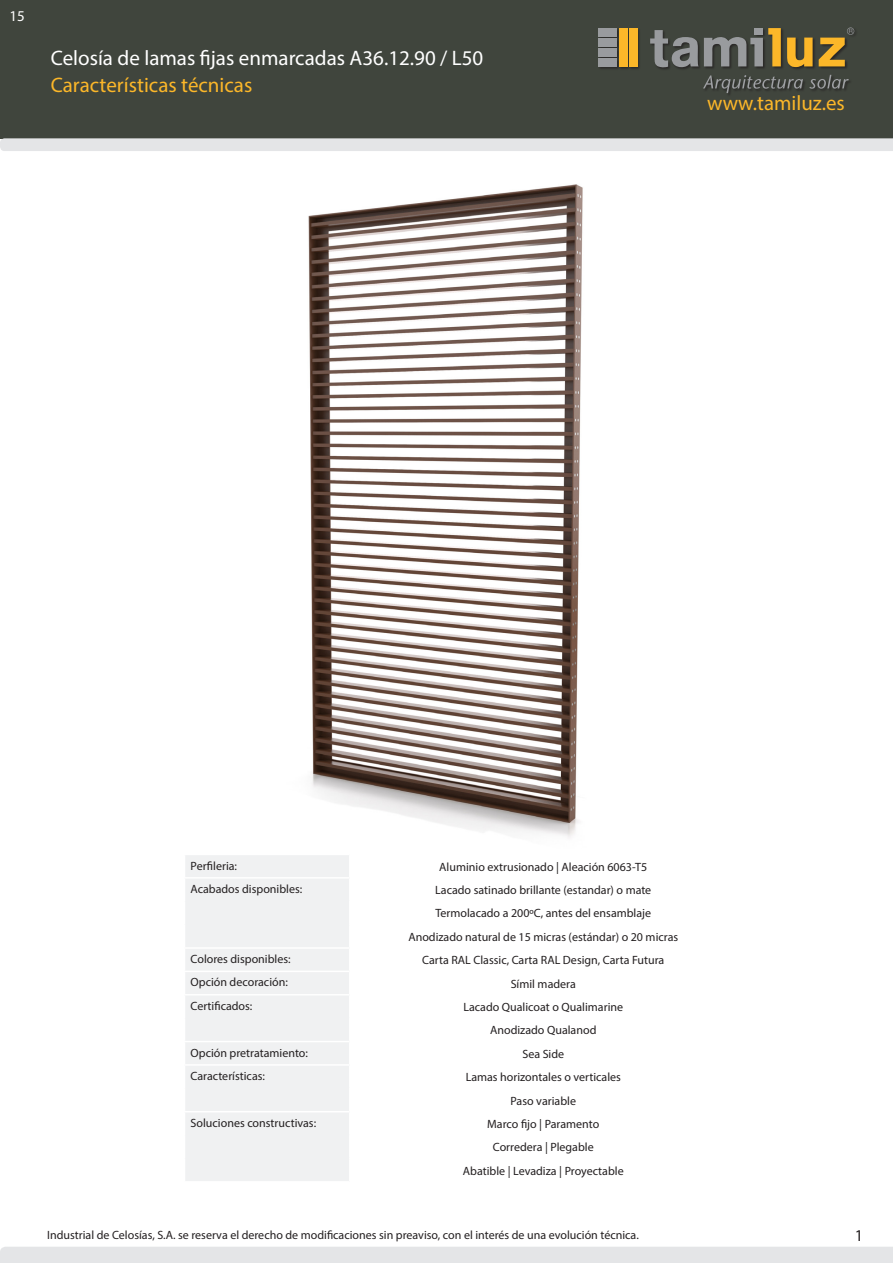
<style>
.page{position:relative;width:893px;height:1263px;background:#fff}
.page>*{position:absolute;margin:0;border:0;box-sizing:border-box;transform-origin:0 0}
.t1{font:21px "Myriad Pro";color:#fff}
.t2{font:21px "Myriad Pro";color:#fcb729}
.t3{font:20.85px "Myriad Pro";color:#fcb729}
.t4{font:16.5px "Myriad Pro";color:#231f20}
.t5{font:15px "Myriad Pro";color:#fff}
.t6{font:12px "Myriad Pro";color:#231f20}
</style>
<div class="page">
<div style="left:0;top:0;width:893px;height:138px;background:#40453d"></div>
<div style="left:0;top:1247px;width:893px;height:16px;background:#e4e5e7"></div>
<svg style="left:0;top:138px;width:893px;height:13px;background:#dfe0e2"></svg>
<div style="left:185px;top:855px;width:164px;height:326px;background:#f0f1f2"></div>
<hr style="left:184px;top:877px;width:166px;height:1px;background:#fff">
<hr style="left:184px;top:947px;width:166px;height:2px;background:#fff">
<hr style="left:184px;top:971px;width:166px;height:1px;background:#fff">
<hr style="left:184px;top:994px;width:166px;height:1px;background:#fff">
<hr style="left:184px;top:1041px;width:166px;height:1px;background:#fff">
<hr style="left:184px;top:1064px;width:166px;height:2px;background:#fff">
<hr style="left:184px;top:1111px;width:166px;height:1px;background:#fff">
<img style="left:308px;top:184px;width:275px;height:654px">
<div style="left:598px;top:27px;width:260px;height:70px;background:#231f20;opacity:.75"></div>
<svg style="left:703px;top:75px;width:100px;height:18px"></svg>
<svg style="left:809px;top:75px;width:40px;height:14px"></svg>
<div style="left:598px;top:58px;width:19px;height:9px;background:#999b9e"></div>
<div style="left:598px;top:28px;width:19px;height:9px;background:#999b9e"></div>
<div style="left:598px;top:38px;width:19px;height:9px;background:#999b9e"></div>
<div style="left:598px;top:48px;width:19px;height:9px;background:#999b9e"></div>
<div style="left:619px;top:28px;width:8px;height:39px;background:#fcb729"></div>
<div style="left:629px;top:28px;width:9px;height:39px;background:#fcb729"></div>
<svg style="left:819px;top:27px;width:35px;height:39px"></svg>
<svg style="left:787px;top:38px;width:26px;height:29px"></svg>
<svg style="left:650px;top:28px;width:131px;height:40px"></svg>
<div style="left:754px;top:28px;width:9px;height:7px;background:#999b9e"></div>
<p class="t5" style="left:9px;top:7px;width:17px">15</p>
<p class="t1" style="left:51px;top:45px;width:434px">Celosía de lamas fijas enmarcadas A36.12.90 / L50</p>
<p class="t2" style="left:51px;top:72px;width:203px">Características técnicas</p>
<p class="t3" style="left:707px;top:90px;width:139px">www.tamiluz.es</p>
<p class="t6" style="left:191px;top:858px;width:48px">Perfileria:</p>
<p class="t6" style="left:439px;top:859px;width:210px">Aluminio extrusionado | Aleación 6063-T5</p>
<p class="t6" style="left:191px;top:881px;width:113px">Acabados disponibles:</p>
<p class="t6" style="left:435px;top:882px;width:218px">Lacado satinado brillante (estandar) o mate</p>
<p class="t6" style="left:435px;top:906px;width:217px">Termolacado a 200ºC, antes del ensamblaje</p>
<p class="t6" style="left:408px;top:929px;width:271px">Anodizado natural de 15 micras (estándar) o 20 micras</p>
<p class="t6" style="left:191px;top:952px;width:102px">Colores disponibles:</p>
<p class="t6" style="left:422px;top:953px;width:244px">Carta RAL Classic, Carta RAL Design, Carta Futura</p>
<p class="t6" style="left:191px;top:975px;width:99px">Opción decoración:</p>
<p class="t6" style="left:511px;top:976px;width:67px">Símil madera</p>
<p class="t6" style="left:191px;top:998px;width:63px">Certificados:</p>
<p class="t6" style="left:463px;top:999px;width:161px">Lacado Qualicoat o Qualimarine</p>
<p class="t6" style="left:490px;top:1023px;width:108px">Anodizado Qualanod</p>
<p class="t6" style="left:191px;top:1045px;width:119px">Opción pretratamiento:</p>
<p class="t6" style="left:522px;top:1046px;width:43px">Sea Side</p>
<p class="t6" style="left:191px;top:1068px;width:76px">Características:</p>
<p class="t6" style="left:466px;top:1070px;width:157px">Lamas horizontales o verticales</p>
<p class="t6" style="left:511px;top:1093px;width:67px">Paso variable</p>
<p class="t6" style="left:191px;top:1115px;width:127px">Soluciones constructivas:</p>
<p class="t6" style="left:487px;top:1116px;width:114px">Marco fijo | Paramento</p>
<p class="t6" style="left:493px;top:1140px;width:102px">Corredera | Plegable</p>
<p class="t6" style="left:463px;top:1163px;width:162px">Abatible | Levadiza | Proyectable</p>
<p class="t6" style="left:47px;top:1227px;width:593px">Industrial de Celosías, S.A. se reserva el derecho de modificaciones sin preaviso, con el interés de una evolución técnica.</p>
<p class="t4" style="left:855px;top:1225px;width:10px">1</p>
</div>
